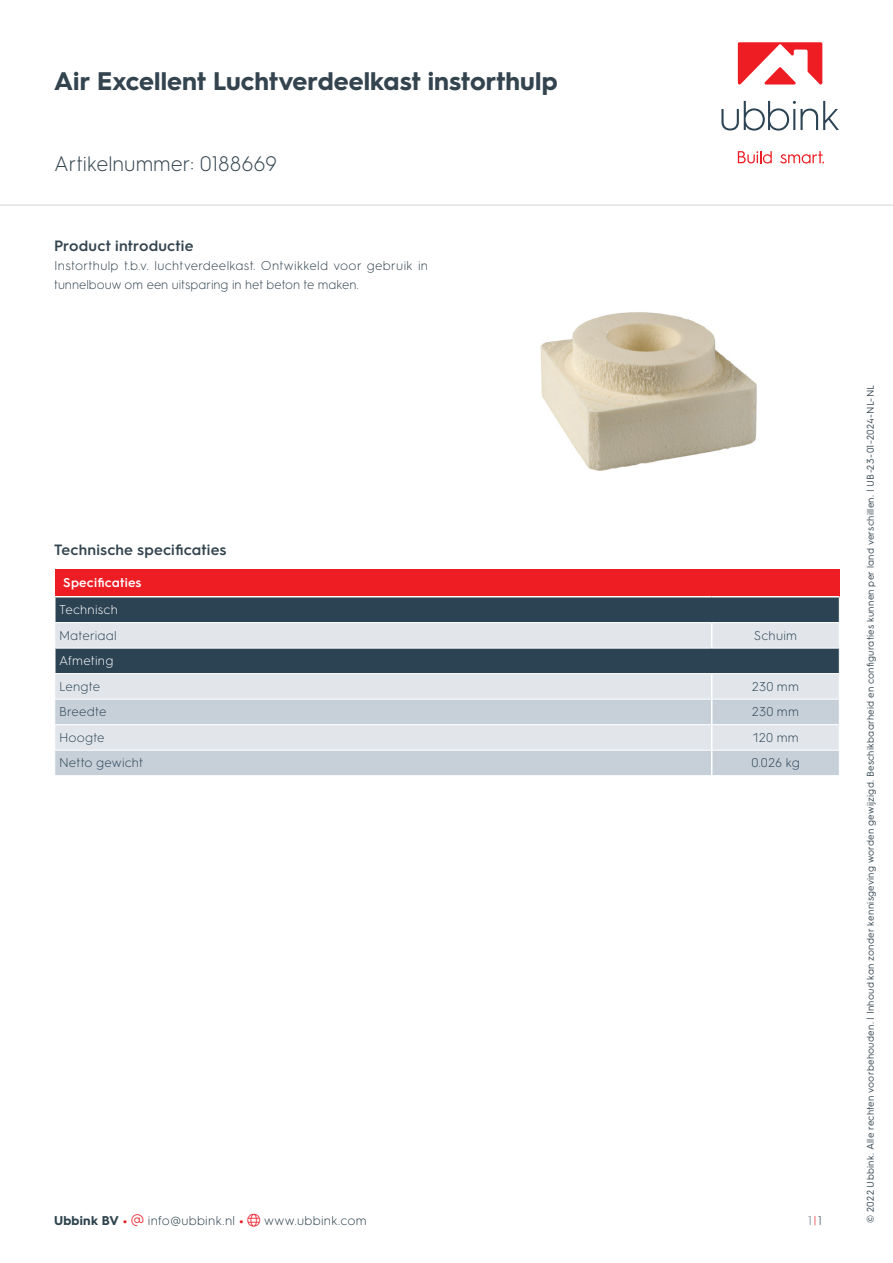
<style>
.page{position:relative;width:893px;height:1263px;background:#fff}
.page>*{position:absolute;margin:0;border:0;box-sizing:border-box;transform-origin:0 0}
.t1{font:700 25.5px "HGS3";letter-spacing:.005em;color:#33444f}
.t2{font:300 21px "HGS3";color:#33444f}
.t3{font:600 15px "HGS3";letter-spacing:.01em;color:#33444f}
.t4{font:300 12.75px/19.2px "HGS3";color:#33444f}
.t5{font:300 12.75px "HGS3";letter-spacing:.015em;color:#2c4354}
.t6{font:300 12.75px "HGS3";letter-spacing:.02em;color:#2c424c}
.t7{font:300 12.75px "HGS3";letter-spacing:.015em;color:#fff}
.t8{font:600 12.75px "HGS3";letter-spacing:.015em;color:#fff}
.t9{font:300 12.6px "HGS3";color:#66737c}
.t10{font:9.75px "HGS3";letter-spacing:.03em;color:#33444f}
.s1{font-weight:700}
.s2{font-weight:700;color:#e31e25}
.s3{color:#ee1f2d}
.s4{color:#e31e25}
.s5{color:#33444f}
</style>
<div class="page">
<div style="left:55px;top:569px;width:784px;height:28px;background:#ee1d23"></div>
<div style="left:56px;top:597px;width:783px;height:25px;background:#2c4354"></div>
<svg style="left:55px;top:623px;width:784px;height:76px;background:#a7b1ba"></svg>
<svg style="left:55px;top:700px;width:784px;height:75px;background:#d0d7df"></svg>
<hr style="left:54px;top:596px;width:658px;height:1px;background:#fff">
<hr style="left:712px;top:596px;width:127px;height:1px;background:#fff">
<svg style="left:711px;top:623px;width:1px;height:25px"></svg>
<hr style="left:54px;top:648px;width:658px;height:1px;background:#fff">
<hr style="left:712px;top:648px;width:128px;height:1px;background:#fff">
<hr style="left:54px;top:648px;width:2px;height:25px;background:#fff">
<hr style="left:54px;top:673px;width:658px;height:1px;background:#fff">
<hr style="left:712px;top:673px;width:128px;height:1px;background:#fff">
<hr style="left:55px;top:724px;width:657px;height:1px;background:#fff">
<hr style="left:712px;top:724px;width:127px;height:1px;background:#fff">
<hr style="left:55px;top:750px;width:657px;height:1px;background:#fff">
<hr style="left:712px;top:750px;width:127px;height:1px;background:#fff">
<svg style="left:711px;top:674px;width:1px;height:101px"></svg>
<svg style="left:839px;top:597px;width:1px;height:77px"></svg>
<img style="left:540px;top:312px;width:217px;height:159px">
<hr style="left:0;top:204px;width:893px;height:2px;background:#e1e4e6">
<svg style="left:721px;top:101px;width:118px;height:30px"></svg>
<svg style="left:738px;top:151px;width:34px;height:13px"></svg>
<svg style="left:780px;top:151px;width:44px;height:13px"></svg>
<svg style="left:738px;top:42px;width:84px;height:43px"></svg>
<h1 class="t1" style="left:54px;top:63px;width:505px">Air Excellent Luchtverdeelkast instorthulp</h1>
<h2 class="t2" style="left:54px;top:150px;width:225px">Artikelnummer: 0188669</h2>
<h3 class="t3" style="left:54px;top:235px;width:141px">Product introductie</h3>
<h3 class="t4" style="left:54px;top:255px;width:376px">Instorthulp t.b.v. luchtverdeelkast. Ontwikkeld voor gebruik in tunnelbouw om een uitsparing in het beton te maken.</h3>
<h3 class="t3" style="left:54px;top:539px;width:174px">Technische specificaties</h3>
<h3 class="t8" style="left:63px;top:573px;width:80px">Specificaties</h3>
<h3 class="t7" style="left:59px;top:601px;width:60px">Technisch</h3>
<h3 class="t5" style="left:59px;top:626px;width:59px">Materiaal</h3>
<h3 class="t5" style="left:754px;top:626px;width:45px">Schuim</h3>
<h3 class="t7" style="left:59px;top:652px;width:56px">Afmeting</h3>
<h3 class="t5" style="left:59px;top:677px;width:43px">Lengte</h3>
<h3 class="t5" style="left:752px;top:677px;width:49px">230 mm</h3>
<h3 class="t5" style="left:59px;top:703px;width:49px">Breedte</h3>
<h3 class="t5" style="left:752px;top:703px;width:49px">230 mm</h3>
<h3 class="t5" style="left:59px;top:728px;width:47px">Hoogte</h3>
<h3 class="t5" style="left:752px;top:728px;width:48px">120 mm</h3>
<h3 class="t5" style="left:59px;top:754px;width:86px">Netto gewicht</h3>
<h3 class="t5" style="left:751px;top:754px;width:50px">0.026 kg</h3>
<h3 class="t6" style="left:54px;top:1211px;width:314px"><span class="s1">Ubbink BV</span> <span class="s2">•</span> <span class="s3">▼</span> info@ubbink.nl <span class="s2">•</span> <span class="s3">●□</span> www.ubbink.com</h3>
<p class="t9" style="left:808px;top:1212px;width:15px">1<span class="s4">|</span><span class="s5">1</span></p>
<p class="t10" style="left:864px;top:1222px;width:839px;rotate:-90deg">© 2022 Ubbink. Alle rechten voorbehouden. | Inhoud kan zonder kennisgeving worden gewijzigd. Beschikbaarheid en configuraties kunnen per land verschillen. | UB-23-01-2024-NL-NL</p>
</div>
